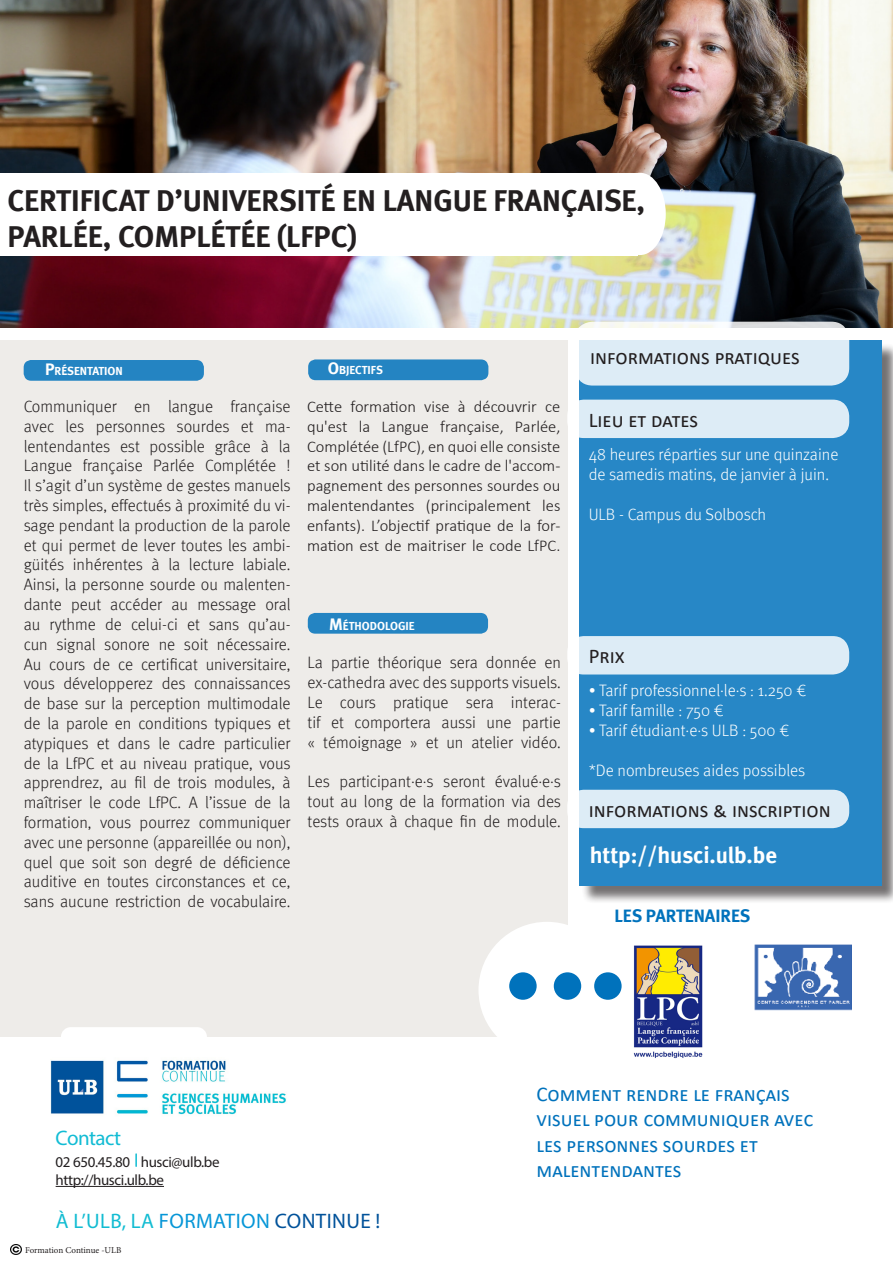
<style>
.page{position:relative;width:893px;height:1263px;background:#fff}
.page>*{position:absolute;margin:0;border:0;box-sizing:border-box;transform-origin:0 0}
.t1{font:700 30.3px "Meta";color:#231f20}
.t2{font:700 22.8px "Meta";letter-spacing:-.005em;color:#fff}
.t3{font:21px/25.2px "Calibri";color:#0072bc}
.t4{font:21px "Calibri";color:#231f20}
.t5{font:21px "Myriad Pro";letter-spacing:.02em;color:#12bcd2}
.t6{font:21px "Myriad Pro";letter-spacing:-.025em;color:#12bcd4}
.t7{font:700 18px "Meta";color:#0072bc}
.t8{font:300 16.5px/19.8px "Meta";color:#231f20;text-align:justify}
.t9{font:300 16.5px/19.8px "Calibri";color:#231f20;text-align:justify}
.t10{font:300 16.5px "Meta";color:#fff}
.t11{font:16.5px "Meta Light LF";letter-spacing:-.005em;color:#fff}
.t12{font:15px "Myriad Pro";letter-spacing:-.025em;color:#231f20}
.t13{font:700 11.7px "Meta";color:#fff}
.t14{font:9px "Minion Pro";color:#231f20}
.s1{font-size:16.8px}
.s2{color:#0696d7}
.s3{color:#01529a}
</style>
<div class="page">
<hr style="left:56px;top:1186px;width:108px;height:1px;background:#231f20">
<svg style="left:135px;top:1153px;width:2px;height:14px"></svg>
<img style="left:50px;top:1060px;width:236px;height:55px">
<div style="left:0;top:340px;width:567px;height:697px;background:#eeece9"></div>
<div style="left:581px;top:343px;width:312px;height:561px;background:#231f20;opacity:.75"></div>
<div style="left:579px;top:340px;width:303px;height:545px;background:#2787c6"></div>
<div style="left:567px;top:400px;width:282px;height:38px;background:#ddecf6;border-radius:16px"></div>
<div style="left:24px;top:360px;width:180px;height:21px;background:#2484c2;border-radius:8px"></div>
<div style="left:308px;top:613px;width:180px;height:21px;background:#2484c2;border-radius:8px"></div>
<div style="left:567px;top:636px;width:282px;height:38px;background:#ddecf6;border-radius:16px"></div>
<div style="left:567px;top:790px;width:282px;height:38px;background:#ddecf6;border-radius:16px"></div>
<svg style="left:11px;top:1244px;width:11px;height:11px"></svg>
<div style="left:308px;top:359px;width:180px;height:21px;background:#2484c2;border-radius:8px"></div>
<div style="left:61px;top:1027px;width:146px;height:20px;background:#fff;border-radius:10px"></div>
<div style="left:478px;top:922px;width:137px;height:136px;background:#fff;border-radius:50%"></div>
<div style="left:509px;top:972px;width:28px;height:28px;background:#0072bc;border-radius:50%"></div>
<div style="left:554px;top:972px;width:27px;height:28px;background:#0072bc;border-radius:50%"></div>
<div style="left:594px;top:972px;width:28px;height:28px;background:#0072bc;border-radius:50%"></div>
<img style="left:0;top:0;width:893px;height:327px">
<div style="left:0;top:173px;width:638px;height:82px;background:#fff"></div>
<div style="left:614px;top:173px;width:52px;height:82px;background:#fff;border-radius:50%"></div>
<svg style="left:575px;top:322px;width:274px;height:64px;fill:#ddecf6"></svg>
<img style="left:633px;top:945px;width:70px;height:113px">
<img style="left:754px;top:944px;width:98px;height:66px">
<p class="t1" style="left:7px;top:182px;width:639px">CERTIFICAT D’UNIVERSITÉ EN LANGUE FRANÇAISE,</p>
<p class="t1" style="left:7px;top:218px;width:351px">PARLÉE, COMPLÉTÉE (LFPC)</p>
<p class="t13" style="left:45px;top:364px;width:79px"><span class="s1">P</span>RÉSENTATION</p>
<p class="t13" style="left:328px;top:363px;width:57px"><span class="s1">O</span>BJECTIFS</p>
<p class="t8" style="left:24px;top:396px;width:268px">Communiquer en langue française avec les personnes sourdes et ma&shy;lentendantes est possible grâce à la Langue française Parlée Complétée !</p>
<p class="t8" style="left:24px;top:475px;width:269px">Il s’agit d’un système de gestes manuels très simples, effectués à proximité du vi&shy;sage pendant la production de la parole et qui permet de lever toutes les ambi&shy;güités inhérentes à la lecture labiale.<br>Ainsi, la personne sourde ou malenten&shy;dante peut accéder au message oral au rythme de celui-ci et sans qu’au&shy;cun signal sonore ne soit nécessaire.</p>
<p class="t8" style="left:24px;top:654px;width:269px">Au cours de ce certificat universitaire, vous développerez des connaissances de base sur la perception multimodale de la parole en conditions typiques et atypiques et dans le cadre particulier de la LfPC et au niveau pratique, vous apprendrez, au fil de trois modules, à maîtriser le code LfPC. A l’issue de la formation, vous pourrez communiquer avec une personne (appareillée ou non), quel que soit son degré de déficience auditive en toutes circonstances et ce, sans aucune restriction de vocabulaire.</p>
<p class="t9" style="left:307px;top:396px;width:255px">Cette formation vise à découvrir ce qu'est la Langue française, Parlée, Complétée (LfPC), en quoi elle consiste et son utilité dans le cadre de l'accom&shy;pagnement des personnes sourdes ou malentendantes (principalement les enfants). L’objectif pratique de la for&shy;mation est de maitriser le code LfPC.</p>
<p class="t13" style="left:329px;top:618px;width:87px"><span class="s1">M</span>ÉTHODOLOGIE</p>
<p class="t8" style="left:308px;top:653px;width:255px">La partie théorique sera donnée en ex-cathedra avec des supports visuels.</p>
<p class="t8" style="left:308px;top:692px;width:255px">Le cours pratique sera interac&shy;tif et comportera aussi une partie « témoignage » et un atelier vidéo.</p>
<p class="t8" style="left:308px;top:771px;width:255px">Les participant·e·s seront évalué·e·s tout au long de la formation via des tests oraux à chaque fin de module.</p>
<p class="t4" style="left:590px;top:342px;width:211px">informations pratiques</p>
<p class="t4" style="left:589px;top:405px;width:111px">Lieu et dates</p>
<p class="t10" style="left:589px;top:445px;width:251px">48 heures réparties sur une quinzaine</p>
<p class="t10" style="left:589px;top:465px;width:242px">de samedis matins, de janvier à juin.</p>
<p class="t10" style="left:589px;top:505px;width:179px">ULB - Campus du Solbosch</p>
<p class="t4" style="left:589px;top:642px;width:38px">Prix</p>
<p class="t10" style="left:589px;top:681px;width:219px">• Tarif professionnel·le·s : 1.250 €</p>
<p class="t10" style="left:589px;top:701px;width:137px">• Tarif famille : 750 €</p>
<p class="t10" style="left:589px;top:721px;width:202px">• Tarif étudiant·e·s ULB : 500 €</p>
<p class="t11" style="left:589px;top:760px;width:218px">*De nombreuses aides possibles</p>
<p class="t4" style="left:589px;top:795px;width:243px">informations &amp; inscription</p>
<p class="t2" style="left:590px;top:842px;width:189px">http://husci.ulb.be</p>
<p class="t7" style="left:615px;top:905px;width:137px">LES PARTENAIRES</p>
<p class="t6" style="left:56px;top:1125px;width:67px">Contact</p>
<p class="t12" style="left:56px;top:1152px;width:165px">02 650.45.80 husci@ulb.be</p>
<p class="t12" style="left:56px;top:1170px;width:110px">http://husci.ulb.be</p>
<p class="t5" style="left:56px;top:1208px;width:326px">À L’ULB, LA <span class="s2">FORMATION</span> <span class="s3">CONTINUE !</span></p>
<p class="t14" style="left:25px;top:1244px;width:98px">Formation Continue -ULB</p>
<p class="t3" style="left:537px;top:1081px;width:278px">Comment rendre le français visuel pour communiquer avec les personnes sourdes et</p>
<p class="t3" style="left:537px;top:1157px;width:146px">malentendantes</p>
</div>
